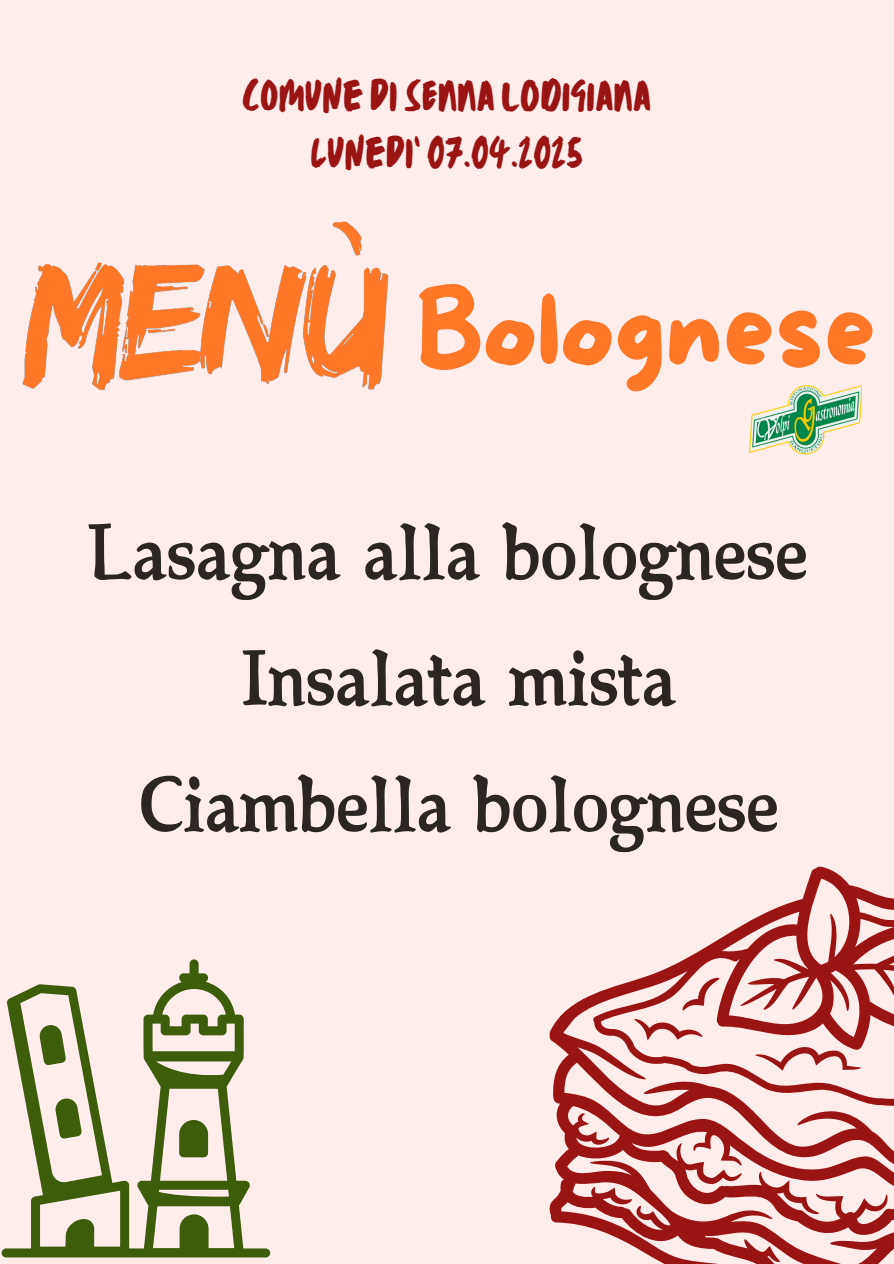
<style>
.page{position:relative;width:894px;height:1264px;background:#fff}
.page>*{position:absolute;margin:0;border:0;box-sizing:border-box;transform-origin:0 0}
.t1{font:102.15px "More Sugar";color:#ff7828}
.t2{font:90px/126px "Canva Wu Jing Kui Ben Latin";color:#2b2621;text-align:center}
.t3{font:41.4px "TC October Regular";color:#9a1412}
</style>
<div class="page">
<div style="left:0;top:0;width:893px;height:1263px;background:#ffedec"></div>
<svg style="left:2px;top:959px;width:268px;height:298px"></svg>
<svg style="left:549px;top:866px;width:344px;height:397px"></svg>
<svg style="left:754px;top:1046px;width:106px;height:24px"></svg>
<svg style="left:682px;top:977px;width:37px;height:33px"></svg>
<svg style="left:634px;top:1018px;width:68px;height:22px"></svg>
<img style="left:22px;top:221px;width:367px;height:170px">
<img style="left:748px;top:385px;width:112px;height:70px">
<p class="t3" style="left:242px;top:64px;width:410px">COMUNE DI SENNA LODIGIANA</p>
<h2 class="t3" style="left:310px;top:122px;width:274px">LUNEDI’ 07.04.2025</h2>
<p class="t1" style="left:415px;top:276px;width:462px">Bolognese</p>
<p class="t2" style="left:88px;top:489px;width:721px">Lasagna alla bolognese<br>Insalata mista<br>Ciambella bolognese</p>
</div>
